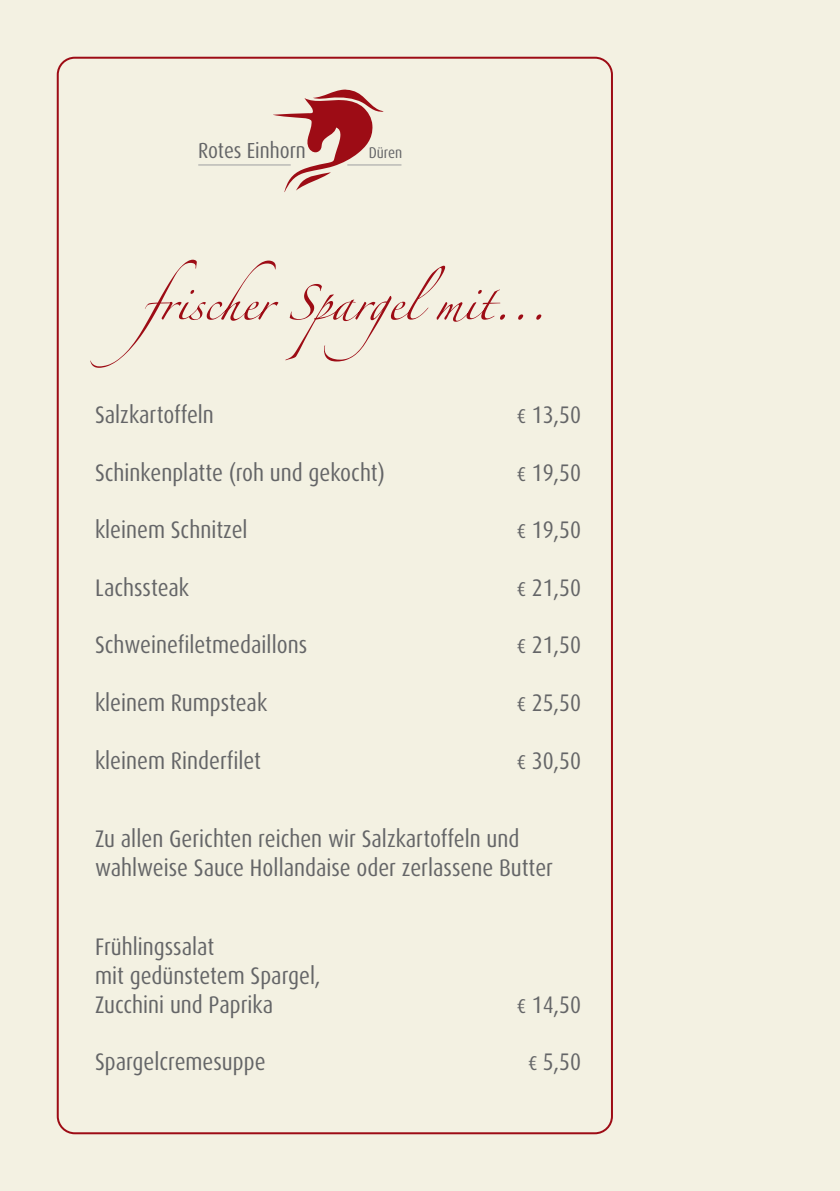
<style>
.page{position:relative;width:840px;height:1191px;background:#fff}
.page>*{position:absolute;margin:0;border:0;box-sizing:border-box;transform-origin:0 0}
.t1{font:condensed 24px/28.8px "Dax Pro";color:#646567}
.t2{font:condensed 21.8px "Dax Pro";color:#646567}
.t3{font:condensed 15.6px "Dax Pro";color:#646567}
.s1{font-size:20px}
</style>
<div class="page">
<div style="left:0;top:0;width:839px;height:1191px;background:#f3f1e2"></div>
<svg style="left:273px;top:90px;width:110px;height:102px"></svg>
<hr style="left:198px;top:164px;width:92px;height:1px;background:#9d9ea0">
<hr style="left:347px;top:164px;width:54px;height:1px;background:#9d9ea0">
<svg style="left:90px;top:260px;width:451px;height:108px"></svg>
<p class="t2" style="left:198px;top:136px;width:109px">Rotes Einhorn</p>
<p class="t3" style="left:368px;top:142px;width:35px">Düren</p>
<p class="t1" style="left:95px;top:400px;width:120px">Salzkartoffeln</p>
<p class="t1" style="left:516px;top:400px;width:66px"><span class="s1">€</span> 13,50</p>
<p class="t1" style="left:95px;top:458px;width:291px">Schinkenplatte (roh und gekocht)</p>
<p class="t1" style="left:516px;top:458px;width:66px"><span class="s1">€</span> 19,50</p>
<p class="t1" style="left:95px;top:515px;width:154px">kleinem Schnitzel</p>
<p class="t1" style="left:516px;top:515px;width:66px"><span class="s1">€</span> 19,50</p>
<p class="t1" style="left:95px;top:573px;width:95px">Lachssteak</p>
<p class="t1" style="left:516px;top:573px;width:66px"><span class="s1">€</span> 21,50</p>
<p class="t1" style="left:95px;top:631px;width:213px">Schweinefiletmedaillons</p>
<p class="t1" style="left:516px;top:631px;width:66px"><span class="s1">€</span> 21,50</p>
<p class="t1" style="left:95px;top:688px;width:173px">kleinem Rumpsteak</p>
<p class="t1" style="left:516px;top:688px;width:66px"><span class="s1">€</span> 25,50</p>
<p class="t1" style="left:95px;top:746px;width:167px">kleinem Rinderfilet</p>
<p class="t1" style="left:516px;top:746px;width:66px"><span class="s1">€</span> 30,50</p>
<p class="t1" style="left:95px;top:825px;width:459px">Zu allen Gerichten reichen wir Salzkartoffeln und wahlweise Sauce Hollandaise oder zerlassene Butter</p>
<p class="t1" style="left:95px;top:932px;width:121px">Frühlingssalat</p>
<p class="t1" style="left:95px;top:961px;width:227px">mit gedünstetem Spargel,<br>Zucchini und Paprika</p>
<p class="t1" style="left:516px;top:990px;width:66px"><span class="s1">€</span> 14,50</p>
<p class="t1" style="left:95px;top:1047px;width:172px">Spargelcremesuppe</p>
<p class="t1" style="left:527px;top:1047px;width:55px"><span class="s1">€</span> 5,50</p>
</div>
